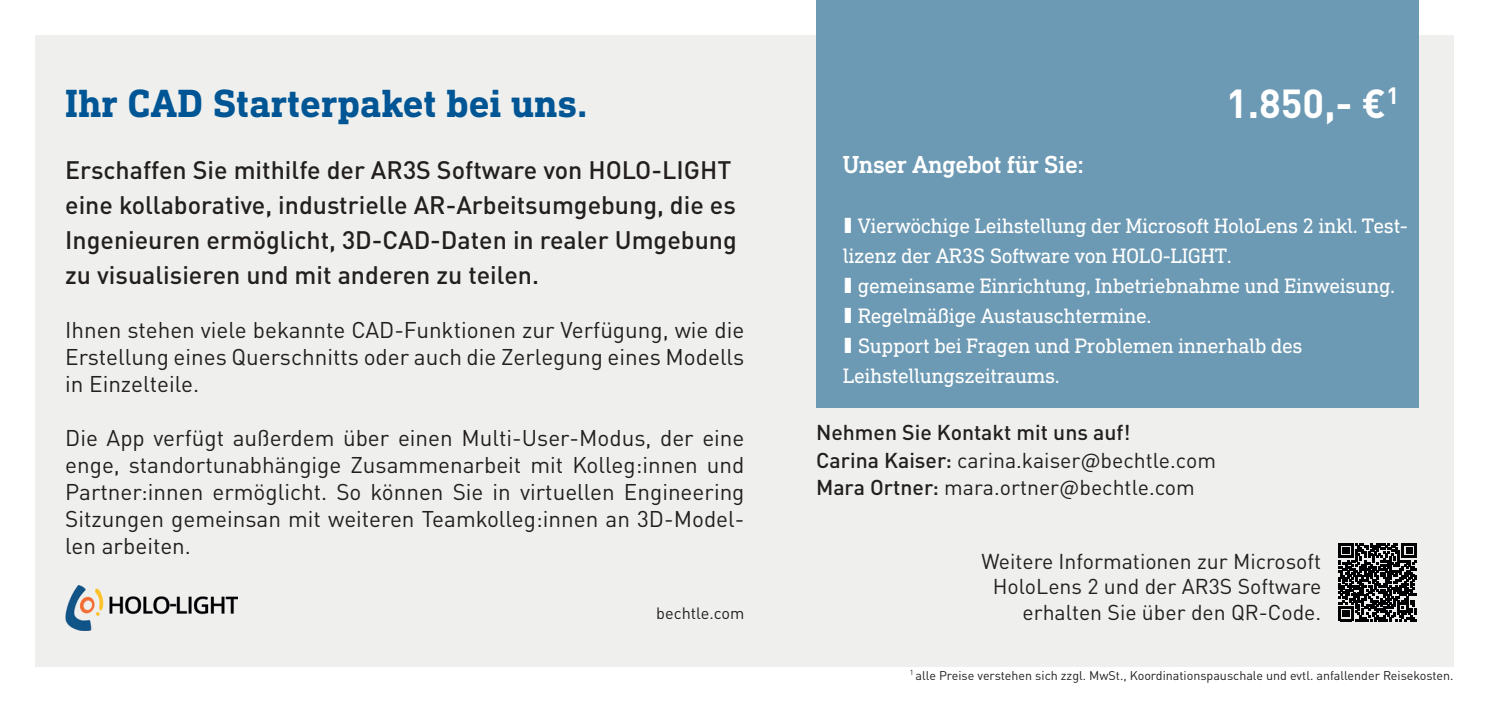
<style>
.page{position:relative;width:1489px;height:702px;background:#fff}
.page>*{position:absolute;margin:0;border:0;box-sizing:border-box;transform-origin:0 0}
.t1{font:700 40px "DIN Next Slab Pro";color:#005595}
.t2{font:700 40px "Bechtle DIN";color:#fff}
.t3{font:500 25px/35px "Bechtle DIN";color:#231f20}
.t4{font:500 25px "DIN Next Slab Pro";letter-spacing:-.02em;color:#fff}
.t5{font:22.5px/27px "Bechtle DIN";color:#231f20;text-align:justify}
.t6{font:21.25px/30px "DIN Next Slab Pro";letter-spacing:-.02em;color:#fff}
.t7{font:500 21.25px/27.5px "Bechtle DIN";color:#231f20}
.t8{font:21.25px/25.5px "Bechtle DIN";color:#231f20;text-align:right}
.t9{font:16.25px "Bechtle DIN";color:#231f20}
.t10{font:12.5px "Bechtle DIN";color:#231f20}
.s1{font-family:"Bechtle DIN"}
.s2{font-weight:400}
</style>
<div class="page">
<div style="left:35px;top:35px;width:1418px;height:631px;background:#eff0ed"></div>
<div style="left:816px;top:0;width:602px;height:407px;background:#6c99b3"></div>
<svg style="left:1338px;top:543px;width:78px;height:78px"></svg>
<img style="left:65px;top:585px;width:173px;height:45px">
<h1 class="t1" style="left:65px;top:80px;width:523px">Ihr CAD Starterpaket bei uns.</h1>
<p class="t3" style="left:65px;top:149px;width:673px">Erschaffen Sie mithilfe der AR3S Software von HOLO-LIGHT eine kollaborative, industrielle AR-Arbeitsumgebung, die es Ingenieuren ermöglicht, 3D-CAD-Daten in realer Umgebung zu visualisieren und mit anderen zu teilen.</p>
<p class="t5" style="left:65px;top:314px;width:680px">Ihnen stehen viele bekannte CAD-Funktionen zur Verfügung, wie die Erstellung eines Querschnitts oder auch die Zerlegung eines Modells in Einzelteile.</p>
<p class="t5" style="left:65px;top:422px;width:680px">Die App verfügt außerdem über einen Multi-User-Modus, der eine enge, standortunabhängige Zusammenarbeit mit Kolleg:innen und Partner:innen ermöglicht. So können Sie in virtuellen Engineering Sitzungen gemeinsan mit weiteren Teamkolleg:innen an 3D-Model&shy;len arbeiten.</p>
<p class="t9" style="left:656px;top:600px;width:90px">bechtle.com</p>
<p class="t4" style="left:842px;top:150px;width:242px">Unser Angebot für Sie:</p>
<h1 class="t2" style="left:1225px;top:70px;width:174px">1.850,- €<sup>1</sup></h1>
<p class="t6" style="left:842px;top:210px;width:566px"><span class="s1">•</span> Vierwöchige Leihstellung der Microsoft HoloLens 2 inkl. Test&shy;lizenz der AR3S Software von HOLO-LIGHT.</p>
<p class="t6" style="left:842px;top:270px;width:554px"><span class="s1">•</span> gemeinsame Einrichtung, Inbetriebnahme und Einweisung.</p>
<p class="t6" style="left:842px;top:300px;width:310px"><span class="s1">•</span> Regelmäßige Austauschtermine.</p>
<p class="t6" style="left:842px;top:330px;width:461px"><span class="s1">•</span> Support bei Fragen und Problemen innerhalb des<br>Leihstellungszeitraums.</p>
<p class="t7" style="left:816px;top:416px;width:401px">Nehmen Sie Kontakt mit uns auf!<br>Carina Kaiser: <span class="s2">carina.kaiser@bechtle.com<br></span>Mara Ortner: <span class="s2">mara.ortner@bechtle.com</span></p>
<p class="t8" style="left:981px;top:546px;width:341px">Weitere Informationen zur Microsoft<br>HoloLens 2 und der AR3S Software erhalten Sie über den QR-Code.</p>
<p class="t10" style="left:909px;top:665px;width:545px"><sup>1</sup> alle Preise verstehen sich zzgl. MwSt., Koordinationspauschale und evtl. anfallender Reisekosten.</p>
</div>
